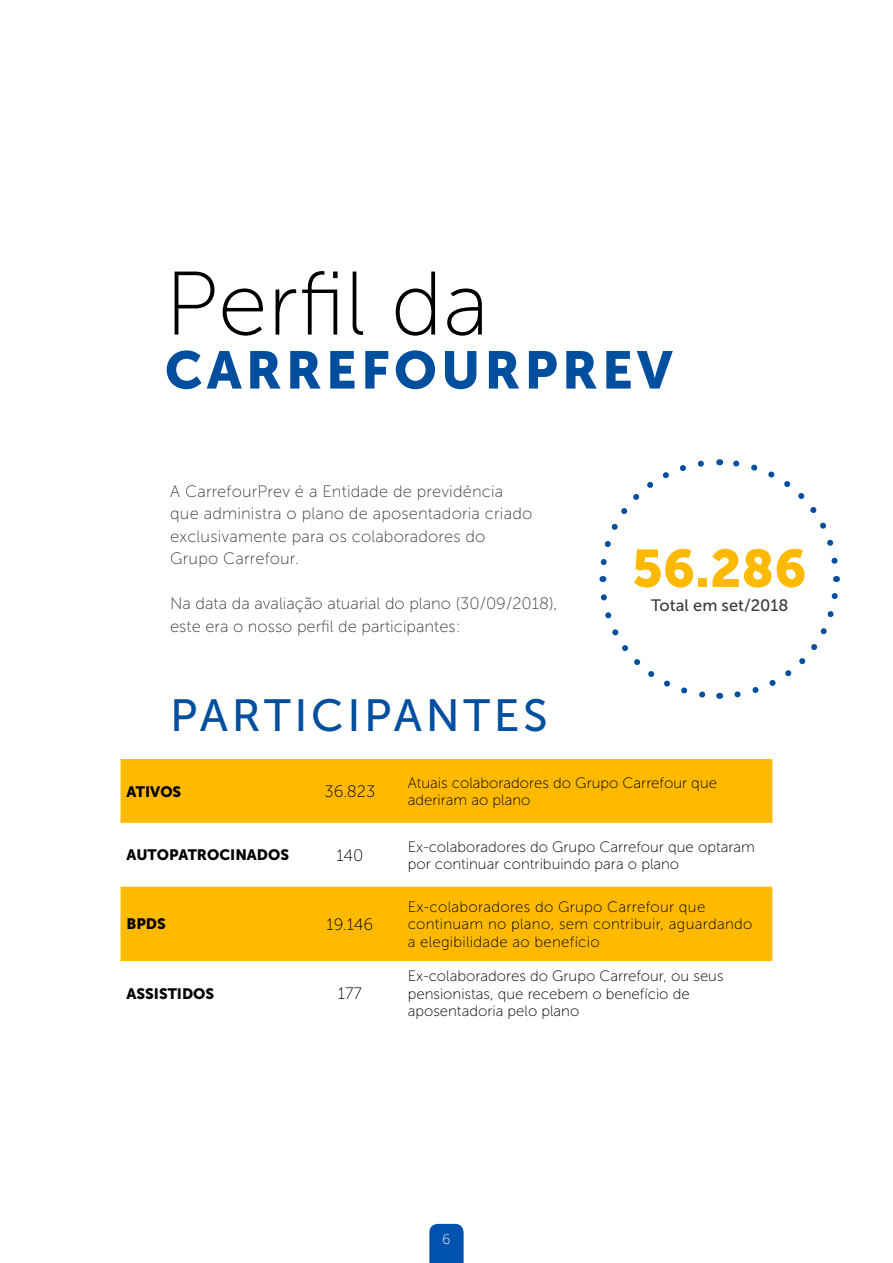
<style>
.page{position:relative;width:893px;height:1263px;background:#fff}
.page>*{position:absolute;margin:0;border:0;box-sizing:border-box;transform-origin:0 0}
.t1{font:90px "Museo Sans 100";color:#000}
.t2{font:52.5px "Museo Sans 900";letter-spacing:.08em;color:#004f9f}
.t3{font:52.5px "Museo Sans 900";color:#ffba00}
.t4{font:45px "Museo Sans 500";letter-spacing:.08em;color:#004f9f}
.t5{font:16.5px/22.5px "Museo Sans 100";letter-spacing:.01em;color:#3c3c3b}
.t6{font:16.5px "Museo Sans 100";color:#000}
.t7{font:16.5px "Museo Sans 500";color:#3c3c3b}
.t8{font:15px/17.2px "Museo Sans 100";color:#000}
.t9{font:15px/17.2px "Museo Sans 100";letter-spacing:.02em;color:#000}
.t10{font:15px "Museo Sans 900";color:#000}
.t11{font:14.25px "Museo Sans 100";color:#fff}
</style>
<div class="page">
<svg style="left:429px;top:1224px;width:35px;height:39px"></svg>
<svg style="left:734px;top:576px;width:106px;height:122px"></svg>
<svg style="left:719px;top:459px;width:119px;height:105px"></svg>
<svg style="left:599px;top:460px;width:105px;height:122px"></svg>
<svg style="left:600px;top:594px;width:120px;height:105px"></svg>
<svg style="left:121px;top:759px;width:651px;height:202px;fill:#ffba00"></svg>
<h1 class="t1" style="left:165px;top:256px;width:326px">Perfil da</h1>
<h2 class="t2" style="left:165px;top:340px;width:509px">CARREFOURPREV</h2>
<p class="t5" style="left:170px;top:480px;width:364px">A CarrefourPrev é a Entidade de previdência que administra o plano de aposentadoria criado exclusivamente para os colaboradores do Grupo Carrefour.</p>
<p class="t5" style="left:170px;top:593px;width:389px">Na data da avaliação atuarial do plano (30/09/2018), este era o nosso perfil de participantes:</p>
<h3 class="t4" style="left:170px;top:691px;width:379px">PARTICIPANTES</h3>
<h2 class="t3" style="left:632px;top:539px;width:176px">56.286</h2>
<p class="t7" style="left:651px;top:596px;width:139px">Total em set/2018</p>
<p class="t10" style="left:127px;top:783px;width:56px">ATIVOS</p>
<p class="t6" style="left:325px;top:783px;width:52px">36.823</p>
<p class="t8" style="left:408px;top:774px;width:311px">Atuais colaboradores do Grupo Carrefour que aderiram ao plano</p>
<p class="t10" style="left:127px;top:847px;width:164px">AUTOPATROCINADOS</p>
<p class="t6" style="left:336px;top:846px;width:29px">140</p>
<p class="t8" style="left:408px;top:838px;width:349px">Ex-colaboradores do Grupo Carrefour que optaram por continuar contribuindo para o plano</p>
<p class="t10" style="left:127px;top:916px;width:41px">BPDS</p>
<p class="t6" style="left:326px;top:916px;width:48px">19.146</p>
<p class="t10" style="left:127px;top:985px;width:89px">ASSISTIDOS</p>
<p class="t6" style="left:338px;top:985px;width:26px">177</p>
<p class="t9" style="left:408px;top:899px;width:346px">Ex-colaboradores do Grupo Carrefour que continuam no plano, sem contribuir, aguardando a elegibilidade ao benefício</p>
<p class="t8" style="left:408px;top:968px;width:317px">Ex-colaboradores do Grupo Carrefour, ou seus pensionistas, que recebem o benefício de aposentadoria pelo plano</p>
<p class="t11" style="left:442px;top:1231px;width:10px">6</p>
</div>
